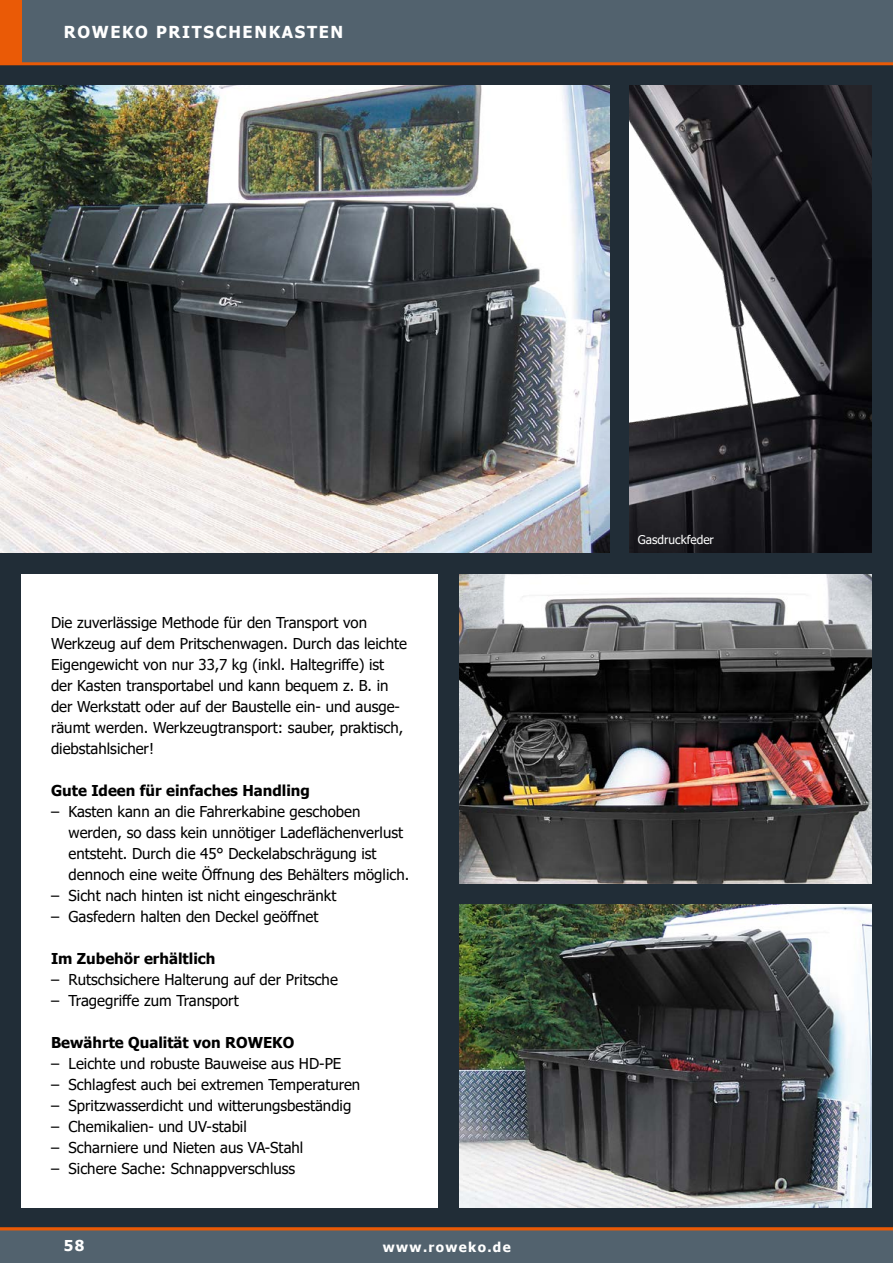
<style>
.page{position:relative;width:893px;height:1263px;background:#212d37}
.page>*{position:absolute;margin:0;border:0;box-sizing:border-box;transform-origin:0 0}
.t1{font:700 16.5px "Tahoma";letter-spacing:.1em;color:#fff}
.t2{font:15px/21px "Tahoma";color:#000}
.t3{font:700 15px "Tahoma";color:#000}
.t4{font:700 15px "Tahoma";color:#fff}
.t5{font:700 13.5px "Tahoma";letter-spacing:.1em;color:#fff}
.t6{font:12px "Tahoma";color:#fff}
</style>
<div class="page">
<img style="left:629px;top:85px;width:243px;height:468px">
<img style="left:0;top:85px;width:609px;height:468px">
<img style="left:459px;top:574px;width:413px;height:309px">
<img style="left:459px;top:905px;width:413px;height:303px">
<div style="left:21px;top:574px;width:417px;height:634px;background:#fff"></div>
<div style="left:0;top:1229px;width:893px;height:34px;background:#52626e"></div>
<div style="left:0;top:0;width:893px;height:64px;background:#52626e"></div>
<hr style="left:0;top:62px;width:893px;height:3px;background:#ea5a06">
<div style="left:0;top:0;width:21px;height:64px;background:#ea5a06"></div>
<hr style="left:0;top:1227px;width:893px;height:3px;background:#ea5a06">
<p class="t1" style="left:64px;top:20px;width:281px">ROWEKO PRITSCHENKASTEN</p>
<p class="t2" style="left:51px;top:613px;width:358px">Die zuverlässige Methode für den Transport von Werkzeug auf dem Pritschenwagen. Durch das leichte Eigengewicht von nur 33,7 kg (inkl. Haltegriffe) ist der Kasten transportabel und kann bequem z. B. in der Werkstatt oder auf der Baustelle ein- und ausge&shy;räumt werden. Werkzeugtransport: sauber, praktisch, diebstahlsicher!</p>
<p class="t3" style="left:51px;top:780px;width:260px">Gute Ideen für einfaches Handling</p>
<p class="t2" style="left:69px;top:802px;width:342px;text-indent:-18px">– Kasten kann an die Fahrerkabine geschoben werden, so dass kein unnötiger Ladeflächenverlust entsteht. Durch die 45° Deckelabschrägung ist dennoch eine weite Öffnung des Behälters möglich.</p>
<p class="t2" style="left:51px;top:886px;width:287px">– Sicht nach hinten ist nicht eingeschränkt</p>
<p class="t2" style="left:51px;top:907px;width:269px">– Gasfedern halten den Deckel geöffnet</p>
<p class="t3" style="left:51px;top:948px;width:166px">Im Zubehör erhältlich</p>
<p class="t2" style="left:51px;top:970px;width:288px">– Rutschsichere Halterung auf der Pritsche</p>
<p class="t2" style="left:51px;top:991px;width:189px">– Tragegriffe zum Transport</p>
<p class="t3" style="left:51px;top:1032px;width:245px">Bewährte Qualität von ROWEKO</p>
<p class="t2" style="left:51px;top:1054px;width:292px">– Leichte und robuste Bauweise aus HD-PE</p>
<p class="t2" style="left:51px;top:1075px;width:311px">– Schlagfest auch bei extremen Temperaturen</p>
<p class="t2" style="left:51px;top:1096px;width:302px">– Spritzwasserdicht und witterungsbeständig</p>
<p class="t2" style="left:51px;top:1117px;width:197px">– Chemikalien- und UV-stabil</p>
<p class="t2" style="left:51px;top:1138px;width:254px">– Scharniere und Nieten aus VA-Stahl</p>
<p class="t2" style="left:51px;top:1159px;width:246px">– Sichere Sache: Schnappverschluss</p>
<p class="t4" style="left:64px;top:1235px;width:22px">58</p>
<p class="t5" style="left:383px;top:1237px;width:129px">www.roweko.de</p>
<p class="t6" style="left:638px;top:532px;width:78px">Gasdruckfeder</p>
</div>
